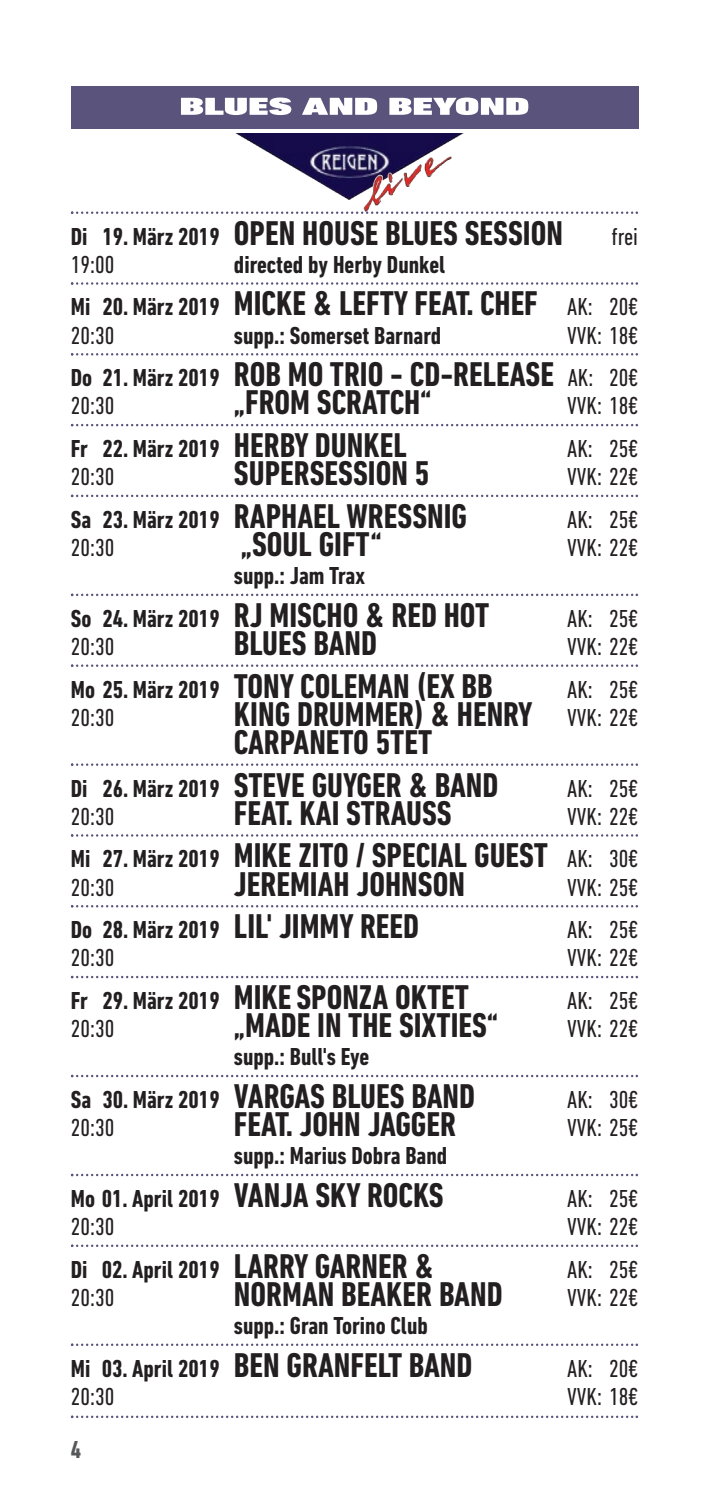
<style>
.page{position:relative;width:709px;height:1489px;background:#fff}
.page>*{position:absolute;margin:0;border:0;box-sizing:border-box;transform-origin:0 0}
.t1{font:700 condensed 35px/28.2px "DIN Next LT Pro";color:#231f20}
.t2{font:condensed 25px "DIN Next LT Pro";color:#231f20}
.t3{font:700 condensed 25px/42.5px "DIN Next LT Pro";color:#231f20;text-align:right}
.t4{font:900 condensed 25px "DIN Next LT Pro";color:#fff;scale:2 1}
.t5{font:700 condensed 25px "DIN Next LT Pro";color:#57585a}
.s1{font-size:25px}
.s2{font-weight:400;font-size:25px}
.s3{font-size:35px}
</style>
<div class="page">
<img style="left:237px;top:134px;width:225px;height:77px">
<div style="left:71px;top:86px;width:567px;height:43px;background:#5a537c"></div>
<svg style="left:71px;top:211px;width:567px;height:3px"></svg>
<svg style="left:71px;top:282px;width:567px;height:3px"></svg>
<svg style="left:71px;top:353px;width:567px;height:2px"></svg>
<svg style="left:71px;top:424px;width:567px;height:2px"></svg>
<svg style="left:71px;top:494px;width:567px;height:3px"></svg>
<svg style="left:71px;top:593px;width:567px;height:3px"></svg>
<svg style="left:71px;top:664px;width:567px;height:3px"></svg>
<svg style="left:71px;top:763px;width:567px;height:3px"></svg>
<svg style="left:71px;top:834px;width:567px;height:2px"></svg>
<svg style="left:71px;top:905px;width:567px;height:2px"></svg>
<svg style="left:71px;top:975px;width:567px;height:3px"></svg>
<svg style="left:71px;top:1074px;width:567px;height:3px"></svg>
<svg style="left:71px;top:1173px;width:567px;height:3px"></svg>
<svg style="left:71px;top:1244px;width:567px;height:2px"></svg>
<svg style="left:71px;top:1343px;width:567px;height:2px"></svg>
<svg style="left:71px;top:1415px;width:567px;height:2px"></svg>
<p class="t4" style="left:179px;top:98px;width:176px">BLUES AND BEYOND</p>
<p class="t1" style="left:71px;top:222px;width:493px"><span class="s1">Di 19. März 2019</span> OPEN HOUSE BLUES SESSION</p>
<p class="t2" style="left:611px;top:228px;width:28px">frei</p>
<p class="t2" style="left:71px;top:256px;width:45px">19:00</p>
<p class="t3" style="left:234px;top:245px;width:213px">directed by Herby Dunkel</p>
<p class="t1" style="left:71px;top:292px;width:568px"><span class="s1">Mi 20. März 2019</span> MICKE &amp; LEFTY FEAT. CHEF <span class="s2">AK: 20€</span></p>
<p class="t2" style="left:71px;top:326px;width:45px">20:30</p>
<p class="t3" style="left:234px;top:316px;width:209px">supp.: Somerset Barnard</p>
<p class="t2" style="left:567px;top:326px;width:72px">VVK: 18€</p>
<p class="t1" style="left:71px;top:363px;width:568px"><span class="s1">Do 21. März 2019</span> ROB MO TRIO - CD-RELEASE <span class="s2">AK: 20€</span></p>
<p class="t2" style="left:71px;top:397px;width:45px">20:30</p>
<p class="t1" style="left:234px;top:391px;width:199px">„FROM SCRATCH“</p>
<p class="t2" style="left:567px;top:397px;width:72px">VVK: 18€</p>
<p class="t3" style="left:71px;top:429px;width:337px">Fr 22. März 2019 <span class="s3">HERBY DUNKEL</span></p>
<p class="t2" style="left:567px;top:440px;width:72px">AK: 25€</p>
<p class="t2" style="left:71px;top:468px;width:45px">20:30</p>
<p class="t1" style="left:234px;top:462px;width:197px">SUPERSESSION 5</p>
<p class="t2" style="left:567px;top:468px;width:72px">VVK: 22€</p>
<p class="t1" style="left:71px;top:505px;width:398px"><span class="s1">Sa 23. März 2019</span> RAPHAEL WRESSNIG</p>
<p class="t2" style="left:567px;top:511px;width:72px">AK: 25€</p>
<p class="t2" style="left:71px;top:539px;width:45px">20:30</p>
<p class="t1" style="left:241px;top:533px;width:142px">„SOUL GIFT“</p>
<p class="t2" style="left:567px;top:539px;width:72px">VVK: 22€</p>
<p class="t3" style="left:234px;top:556px;width:133px">supp.: Jam Trax</p>
<p class="t1" style="left:71px;top:604px;width:420px"><span class="s1">So 24. März 2019</span> RJ MISCHO &amp; RED HOT</p>
<p class="t2" style="left:567px;top:610px;width:72px">AK: 25€</p>
<p class="t2" style="left:71px;top:638px;width:45px">20:30</p>
<p class="t1" style="left:234px;top:632px;width:145px">BLUES BAND</p>
<p class="t2" style="left:567px;top:638px;width:72px">VVK: 22€</p>
<p class="t1" style="left:71px;top:674px;width:423px"><span class="s1">Mo 25. März 2019</span> TONY COLEMAN (EX BB</p>
<p class="t2" style="left:567px;top:680px;width:72px">AK: 25€</p>
<p class="t2" style="left:71px;top:708px;width:45px">20:30</p>
<p class="t1" style="left:234px;top:703px;width:405px">KING DRUMMER) &amp; HENRY <span class="s2">VVK: 22€<br></span>CARPANETO 5TET</p>
<p class="t1" style="left:71px;top:773px;width:429px"><span class="s1">Di 26. März 2019</span> STEVE GUYGER &amp; BAND</p>
<p class="t2" style="left:567px;top:779px;width:72px">AK: 25€</p>
<p class="t2" style="left:71px;top:807px;width:45px">20:30</p>
<p class="t1" style="left:234px;top:802px;width:219px">FEAT. KAI STRAUSS</p>
<p class="t2" style="left:567px;top:807px;width:72px">VVK: 22€</p>
<p class="t1" style="left:71px;top:844px;width:568px"><span class="s1">Mi 27. März 2019</span> MIKE ZITO / SPECIAL GUEST <span class="s2">AK: 30€</span></p>
<p class="t2" style="left:71px;top:878px;width:45px">20:30</p>
<p class="t1" style="left:234px;top:872px;width:232px">JEREMIAH JOHNSON</p>
<p class="t2" style="left:567px;top:878px;width:72px">VVK: 25€</p>
<p class="t3" style="left:71px;top:910px;width:350px">Do 28. März 2019 <span class="s3">LIL' JIMMY REED</span></p>
<p class="t2" style="left:567px;top:921px;width:72px">AK: 25€</p>
<p class="t2" style="left:71px;top:949px;width:45px">20:30</p>
<p class="t2" style="left:567px;top:949px;width:72px">VVK: 22€</p>
<p class="t1" style="left:71px;top:986px;width:399px"><span class="s1">Fr 29. März 2019</span> MIKE SPONZA OKTET</p>
<p class="t2" style="left:567px;top:991px;width:72px">AK: 25€</p>
<p class="t2" style="left:71px;top:1020px;width:45px">20:30</p>
<p class="t1" style="left:234px;top:1014px;width:266px">„MADE IN THE SIXTIES“</p>
<p class="t2" style="left:567px;top:1020px;width:72px">VVK: 22€</p>
<p class="t3" style="left:234px;top:1037px;width:137px">supp.: Bull's Eye</p>
<p class="t1" style="left:71px;top:1085px;width:405px"><span class="s1">Sa 30. März 2019</span> VARGAS BLUES BAND</p>
<p class="t2" style="left:567px;top:1090px;width:72px">AK: 30€</p>
<p class="t2" style="left:71px;top:1119px;width:45px">20:30</p>
<p class="t1" style="left:234px;top:1113px;width:224px">FEAT. JOHN JAGGER</p>
<p class="t2" style="left:567px;top:1119px;width:72px">VVK: 25€</p>
<p class="t3" style="left:71px;top:1136px;width:378px">supp.: Marius Dobra Band<br>Mo 01. April 2019 <span class="s3">VANJA SKY ROCKS</span></p>
<p class="t2" style="left:567px;top:1189px;width:72px">AK: 25€</p>
<p class="t2" style="left:71px;top:1218px;width:45px">20:30</p>
<p class="t2" style="left:567px;top:1218px;width:72px">VVK: 22€</p>
<p class="t3" style="left:71px;top:1250px;width:364px">Di 02. April 2019 <span class="s3">LARRY GARNER &amp;</span></p>
<p class="t2" style="left:567px;top:1260px;width:72px">AK: 25€</p>
<p class="t2" style="left:71px;top:1288px;width:45px">20:30</p>
<p class="t1" style="left:234px;top:1282px;width:270px">NORMAN BEAKER BAND</p>
<p class="t2" style="left:567px;top:1288px;width:72px">VVK: 22€</p>
<p class="t3" style="left:234px;top:1306px;width:195px">supp.: Gran Torino Club</p>
<p class="t1" style="left:71px;top:1353px;width:403px"><span class="s1">Mi 03. April 2019</span> BEN GRANFELT BAND</p>
<p class="t2" style="left:567px;top:1359px;width:72px">AK: 20€</p>
<p class="t2" style="left:71px;top:1387px;width:45px">20:30</p>
<p class="t2" style="left:567px;top:1387px;width:72px">VVK: 18€</p>
<p class="t5" style="left:71px;top:1440px;width:12px">4</p>
</div>
